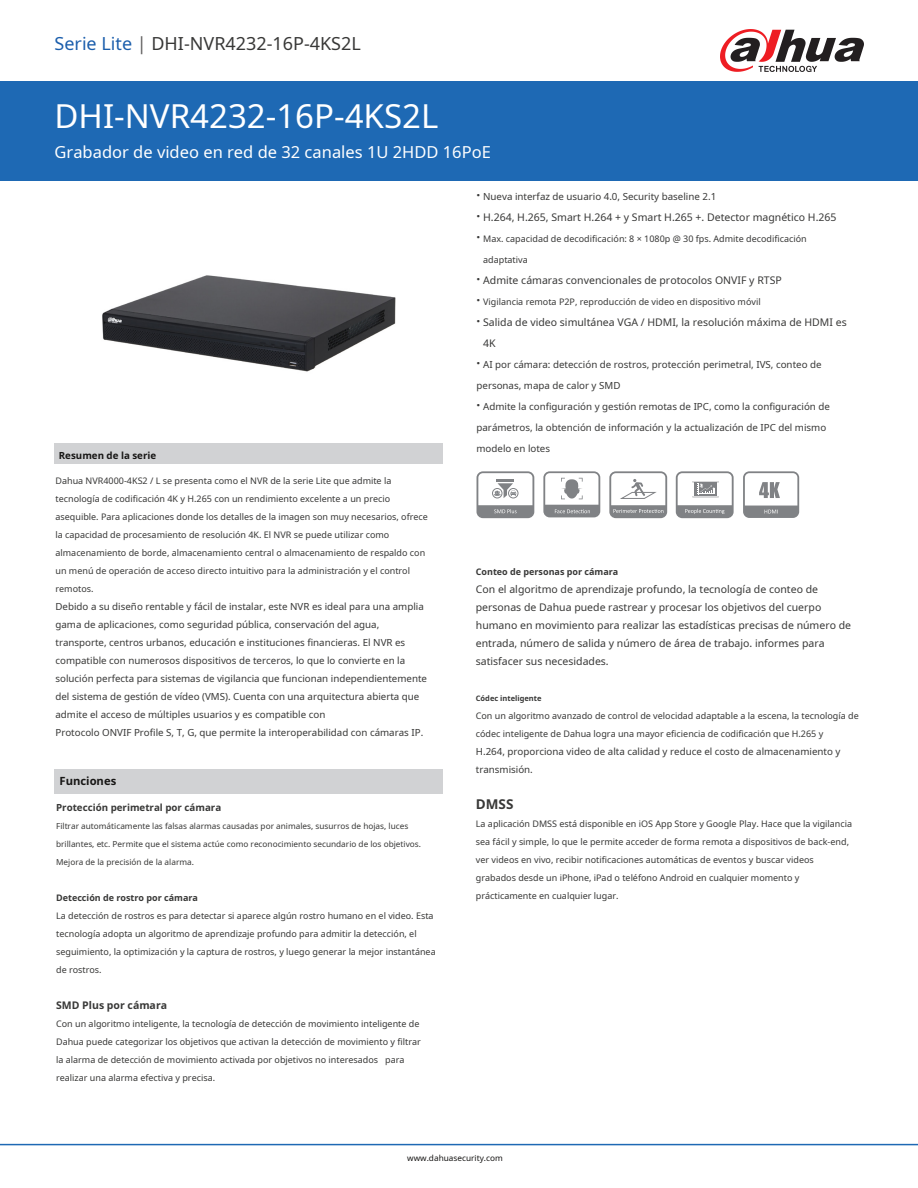
<style>
.page{position:relative;width:918px;height:1188px;background:#fff}
.page>*{position:absolute;margin:0;border:0;box-sizing:border-box;transform-origin:0 0}
.t1{font:33px "Noto Sans";color:#fff}
.t2{font:18px "Noto Sans";color:#383837}
.t3{font:16.5px "Noto Sans";color:#fff}
.t4{font:700 13.5px "Noto Sans";color:#383837}
.t5{font:700 11.25px "Noto Sans";color:#171615}
.t6{font:10.5px/18px "Noto Sans";color:#383837}
.t7{font:700 10.5px "Noto Sans";color:#383837}
.t8{font:9.75px/18px "Noto Sans";color:#383837}
.t9{font:700 9.75px "Noto Sans";color:#383837}
.t10{font:700 9.75px "Noto Sans";color:#171615}
.t11{font:9px/18px "Noto Sans";color:#383837}
.t12{font:700 9px "Noto Sans";color:#383837}
.t13{font:8.25px/18px "Noto Sans";color:#383837}
.t14{font:8.25px "Noto Sans";color:#171615}
.t15{font:700 7.5px "Noto Sans";color:#383837}
.s1{color:#1b5eac}
.s2{color:#616060}
.s3{font-weight:700;font-size:13.5px}
</style>
<div class="page">
<div style="left:0;top:81px;width:918px;height:100px;background:#1e69b4"></div>
<hr style="left:0;top:1144px;width:918px;height:1px;background:#1e69b4">
<svg style="left:720px;top:29px;width:144px;height:43px"></svg>
<div style="left:54px;top:443px;width:389px;height:21px;background:#d1d2d4"></div>
<div style="left:54px;top:769px;width:389px;height:24px;background:#d1d2d4"></div>
<img style="left:102px;top:275px;width:294px;height:97px">
<svg style="left:543px;top:471px;width:57px;height:46px"></svg>
<svg style="left:609px;top:471px;width:58px;height:47px"></svg>
<svg style="left:743px;top:471px;width:56px;height:47px"></svg>
<svg style="left:477px;top:471px;width:57px;height:47px"></svg>
<svg style="left:676px;top:471px;width:58px;height:47px"></svg>
<h2 class="t2" style="left:55px;top:31px;width:308px"><span class="s1">Serie Lite</span> <span class="s2">|</span> DHI-NVR4232-16P-4KS2L</h2>
<h1 class="t1" style="left:55px;top:93px;width:385px">DHI-NVR4232-16P-4KS2L</h1>
<h3 class="t3" style="left:55px;top:141px;width:438px">Grabador de video en red de 32 canales 1U 2HDD 16PoE</h3>
<p class="t8" style="left:477px;top:187px;width:241px"><span class="s3">·</span> Nueva interfaz de usuario 4.0, Security baseline 2.1</p>
<p class="t6" style="left:477px;top:208px;width:362px"><span class="s3">·</span> H.264, H.265, Smart H.264 + y Smart H.265 +. Detector magnético H.265</p>
<p class="t11" style="left:477px;top:229px;width:332px"><span class="s3">·</span> Max. capacidad de decodificación: 8 × 1080p @ 30 fps. Admite decodificación</p>
<p class="t11" style="left:483px;top:250px;width:46px">adaptativa</p>
<p class="t6" style="left:477px;top:271px;width:307px"><span class="s3">·</span> Admite cámaras convencionales de protocolos ONVIF y RTSP</p>
<p class="t11" style="left:477px;top:292px;width:286px"><span class="s3">·</span> Vigilancia remota P2P, reproducción de video en dispositivo móvil</p>
<p class="t6" style="left:483px;top:311px;width:365px;line-height:21px;text-indent:-7px"><span class="s3">·</span> Salida de video simultánea VGA / HDMI, la resolución máxima de HDMI es<br>4K</p>
<p class="t8" style="left:477px;top:353px;width:355px;line-height:21px"><span class="s3">·</span> AI por cámara: detección de rostros, protección perimetral, IVS, conteo de personas, mapa de calor y SMD<br><span class="s3">·</span> Admite la configuración y gestión remotas de IPC, como la configuración de parámetros, la obtención de información y la actualización de IPC del mismo modelo en lotes</p>
<p class="t10" style="left:59px;top:448px;width:99px">Resumen de la serie</p>
<p class="t11" style="left:56px;top:471px;width:374px">Dahua NVR4000-4KS2 / L se presenta como el NVR de la serie Lite que admite la tecnología de codificación 4K y H.265 con un rendimiento excelente a un precio asequible. Para aplicaciones donde los detalles de la imagen son muy necesarios, ofrece la capacidad de procesamiento de resolución 4K. El NVR se puede utilizar como almacenamiento de borde, almacenamiento central o almacenamiento de respaldo con un menú de operación de acceso directo intuitivo para la administración y el control remotos.</p>
<p class="t8" style="left:56px;top:597px;width:373px">Debido a su diseño rentable y fácil de instalar, este NVR es ideal para una amplia gama de aplicaciones, como seguridad pública, conservación del agua, transporte, centros urbanos, educación e instituciones financieras. El NVR es compatible con numerosos dispositivos de terceros, lo que lo convierte en la solución perfecta para sistemas de vigilancia que funcionan independientemente del sistema de gestión de vídeo (VMS). Cuenta con una arquitectura abierta que admite el acceso de múltiples usuarios y es compatible con<br>Protocolo ONVIF Profile S, T, G, que permite la interoperabilidad con cámaras IP.</p>
<p class="t12" style="left:476px;top:565px;width:144px">Conteo de personas por cámara</p>
<p class="t6" style="left:476px;top:580px;width:377px">Con el algoritmo de aprendizaje profundo, la tecnología de conteo de personas de Dahua puede rastrear y procesar los objetivos del cuerpo humano en movimiento para realizar las estadísticas precisas de número de entrada, número de salida y número de área de trabajo. informes para satisfacer sus necesidades.</p>
<p class="t15" style="left:476px;top:693px;width:67px">Códec inteligente</p>
<p class="t11" style="left:476px;top:706px;width:384px">Con un algoritmo avanzado de control de velocidad adaptable a la escena, la tecnología de códec inteligente de Dahua logra una mayor eficiencia de codificación que H.265 y</p>
<p class="t8" style="left:476px;top:742px;width:366px">H.264, proporciona video de alta calidad y reduce el costo de almacenamiento y transmisión.</p>
<p class="t5" style="left:60px;top:773px;width:58px">Funciones</p>
<p class="t9" style="left:56px;top:801px;width:167px">Protección perimetral por cámara</p>
<p class="t13" style="left:56px;top:817px;width:366px">Filtrar automáticamente las falsas alarmas causadas por animales, susurros de hojas, luces brillantes, etc. Permite que el sistema actúe como reconocimiento secundario de los objetivos.<br>Mejora de la precisión de la alarma.</p>
<h3 class="t4" style="left:476px;top:794px;width:39px">DMSS</h3>
<p class="t11" style="left:476px;top:814px;width:378px">La aplicación DMSS está disponible en iOS App Store y Google Play. Hace que la vigilancia sea fácil y simple, lo que le permite acceder de forma remota a dispositivos de back-end, ver videos en vivo, recibir notificaciones automáticas de eventos y buscar videos grabados desde un iPhone, iPad o teléfono Android en cualquier momento y</p>
<p class="t12" style="left:56px;top:891px;width:143px">Detección de rostro por cámara</p>
<p class="t11" style="left:476px;top:886px;width:144px">prácticamente en cualquier lugar.</p>
<p class="t11" style="left:56px;top:906px;width:381px">La detección de rostros es para detectar si aparece algún rostro humano en el video. Esta tecnología adopta un algoritmo de aprendizaje profundo para admitir la detección, el seguimiento, la optimización y la captura de rostros, y luego generar la mejor instantánea de rostros.</p>
<p class="t7" style="left:56px;top:998px;width:112px">SMD Plus por cámara</p>
<p class="t11" style="left:56px;top:1014px;width:366px">Con un algoritmo inteligente, la tecnología de detección de movimiento inteligente de Dahua puede categorizar los objetivos que activan la detección de movimiento y filtrar la alarma de detección de movimiento activada por objetivos no interesados para realizar una alarma efectiva y precisa.</p>
<p class="t14" style="left:407px;top:1152px;width:97px">www.dahuasecurity.com</p>
</div>
